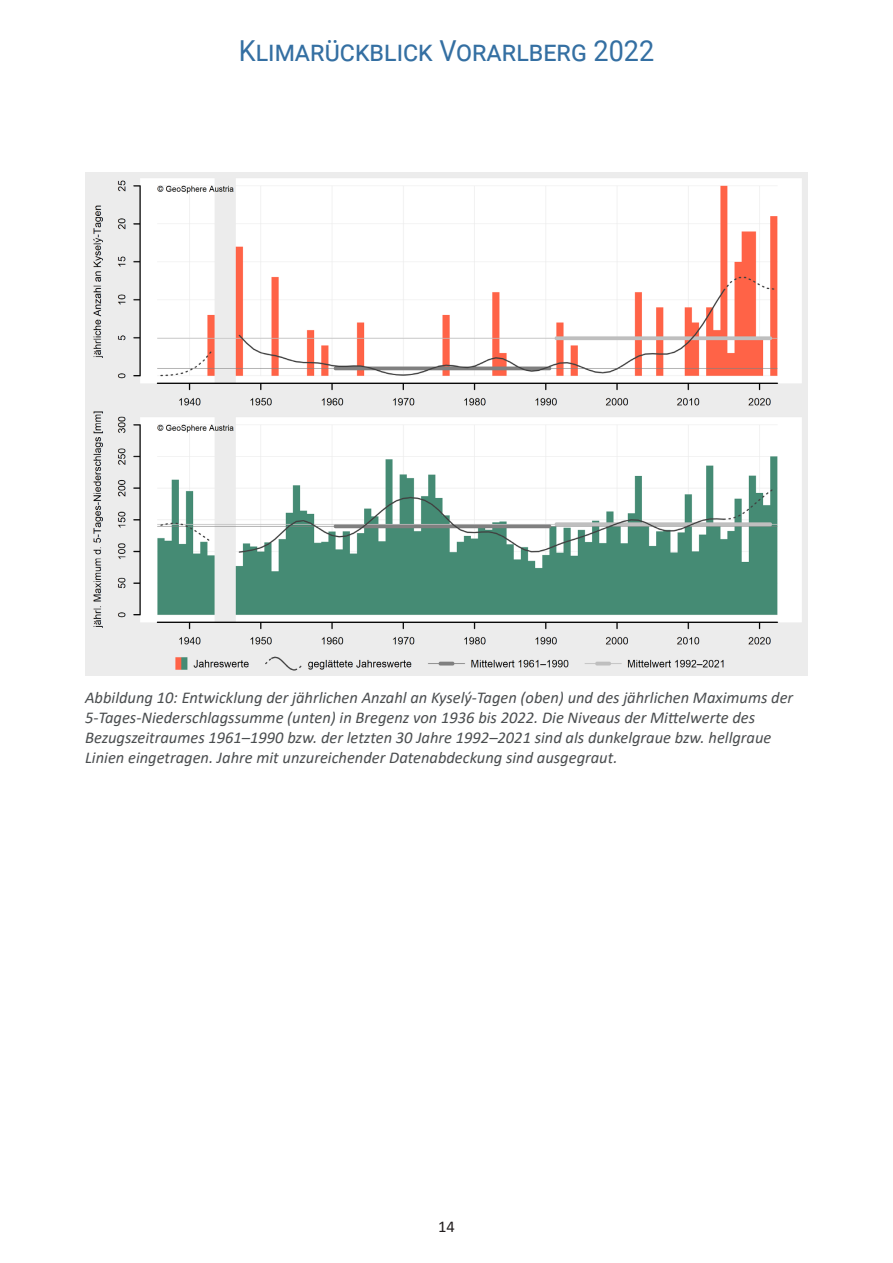
<style>
.page{position:relative;width:893px;height:1263px;background:#fff}
.page>*{position:absolute;margin:0;border:0;box-sizing:border-box;transform-origin:0 0}
.t1{font:28.95px "Roboto";color:#346fa2;scale:.93 1}
.t2{font:italic 16.5px/19.8px "Calibri";color:#4a4d4f}
.t3{font:16.5px "Calibri";color:#231f20}
</style>
<div class="page">
<img style="left:85px;top:173px;width:723px;height:238px">
<img style="left:85px;top:411px;width:723px;height:264px">
<h1 class="t1" style="left:239px;top:30px;width:448px">Klimarückblick Vorarlberg 2022</h1>
<p class="t2" style="left:85px;top:687px;width:710px">Abbildung 10: Entwicklung der jährlichen Anzahl an Kyselý-Tagen (oben) und des jährlichen Maximums der 5-Tages-Niederschlagssumme (unten) in Bregenz von 1936 bis 2022. Die Niveaus der Mittelwerte des Bezugszeitraumes 1961–1990 bzw. der letzten 30 Jahre 1992–2021 sind als dunkelgraue bzw. hellgraue Linien eingetragen. Jahre mit unzureichender Datenabdeckung sind ausgegraut.</p>
<p class="t3" style="left:438px;top:1215px;width:18px">14</p>
</div>
